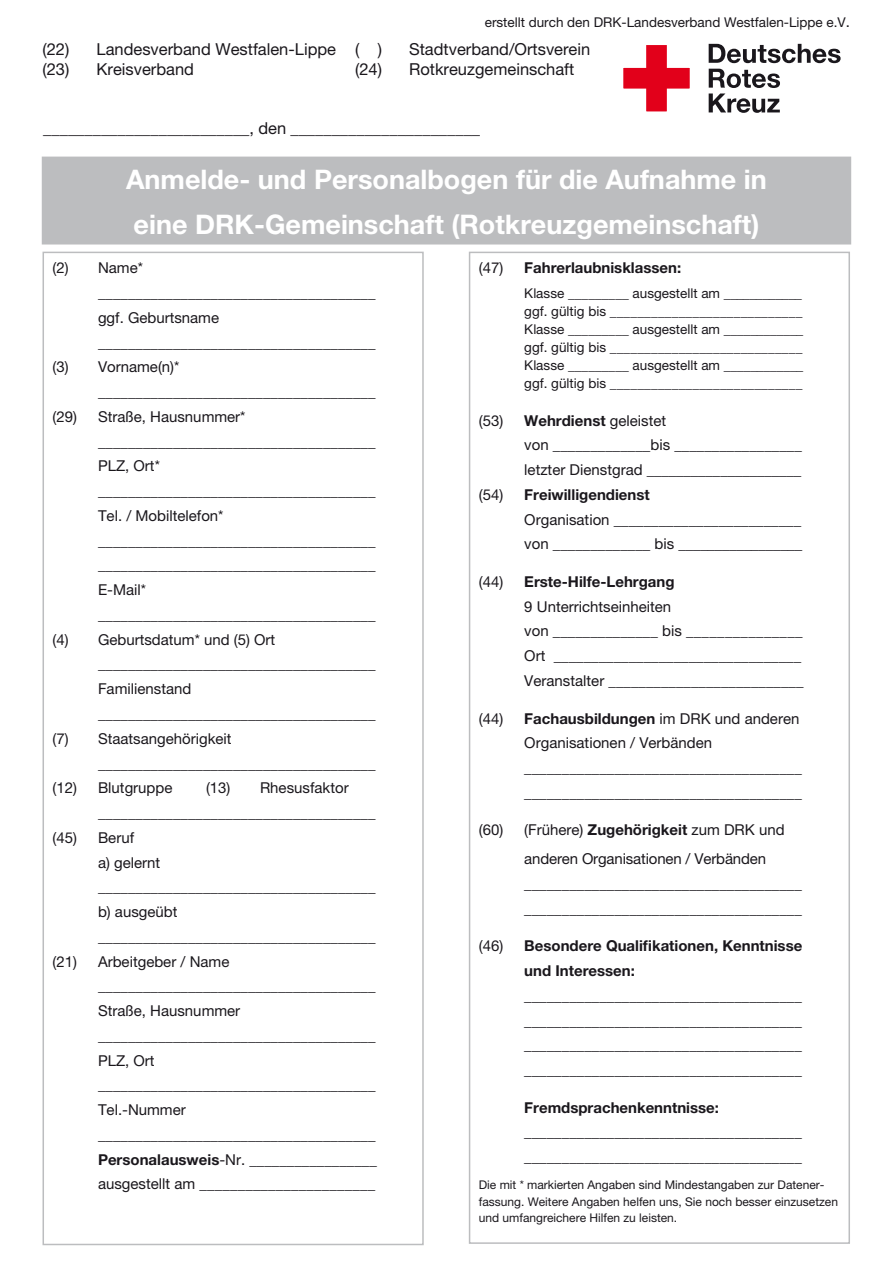
<style>
.page{position:relative;width:893px;height:1263px;background:#fff}
.page>*{position:absolute;margin:0;border:0;box-sizing:border-box;transform-origin:0 0}
.t1{font:700 27px/45px "Helvetica Neue";color:#fff}
.t2{font:16.5px/19.8px "Helvetica Neue";color:#1a171c}
.t3{font:15px/24.8px "Helvetica Neue";color:#1a171c}
.t4{font:700 15px/24.8px "Helvetica Neue";color:#1a171c}
.t5{font:13.5px/18px "Helvetica Neue";color:#1a171c;text-align:justify}
.t6{font:12px/16.5px "Helvetica Neue";color:#1a171c}
.s1{font-size:15px}
.s2{font-weight:700}
.s3{font-weight:400}
</style>
<div class="page">
<svg style="left:623px;top:45px;width:67px;height:67px"></svg>
<svg style="left:709px;top:44px;width:132px;height:19px"></svg>
<svg style="left:709px;top:69px;width:71px;height:19px"></svg>
<svg style="left:709px;top:94px;width:71px;height:19px"></svg>
<div style="left:43px;top:157px;width:807px;height:87px;background:#bcbdbf"></div>
<div style="left:43px;top:252px;width:381px;height:993px;border:2px solid #bcbdbf"></div>
<div style="left:469px;top:252px;width:381px;height:992px;border:2px solid #bcbdbf"></div>
<p class="t2" style="left:43px;top:40px;width:295px">(22) Landesverband Westfalen-Lippe (23) Kreisverband</p>
<p class="t5" style="left:485px;top:13px;width:367px">erstellt durch den DRK-Landesverband Westfalen-Lippe e.V<span class="s1">.</span></p>
<p class="t2" style="left:355px;top:40px;width:28px">( )</p>
<p class="t2" style="left:409px;top:40px;width:183px">Stadtverband/Ortsverein</p>
<p class="t2" style="left:355px;top:59px;width:28px">(24)</p>
<p class="t2" style="left:409px;top:59px;width:167px">Rotkreuzgemeinschaft</p>
<p class="t2" style="left:43px;top:118px;width:438px">_________________________, den _______________________</p>
<h1 class="t1" style="left:126px;top:156px;width:642px">Anmelde- und Personalbogen für die Aufnahme in eine DRK-Gemeinschaft (Rotkreuzgemeinschaft)</h1>
<p class="t3" style="left:53px;top:256px;width:92px">(2) Name*</p>
<p class="t3" style="left:98px;top:280px;width:279px">_____________________________________</p>
<p class="t3" style="left:98px;top:305px;width:123px">ggf. Geburtsname</p>
<p class="t3" style="left:98px;top:330px;width:279px">_____________________________________</p>
<p class="t3" style="left:53px;top:355px;width:128px">(3) Vorname(n)*</p>
<p class="t3" style="left:98px;top:379px;width:279px">_____________________________________</p>
<p class="t3" style="left:53px;top:404px;width:195px">(29) Straße, Hausnummer*</p>
<p class="t3" style="left:98px;top:429px;width:279px">_____________________________________</p>
<p class="t3" style="left:98px;top:454px;width:63px">PLZ, Ort*</p>
<p class="t3" style="left:98px;top:478px;width:279px">_____________________________________</p>
<p class="t3" style="left:98px;top:503px;width:127px">Tel. / Mobiltelefon*</p>
<p class="t3" style="left:98px;top:528px;width:279px">_____________________________________</p>
<p class="t3" style="left:98px;top:553px;width:279px">_____________________________________</p>
<p class="t3" style="left:98px;top:577px;width:50px">E-Mail*</p>
<p class="t3" style="left:98px;top:602px;width:279px">_____________________________________</p>
<p class="t3" style="left:53px;top:627px;width:224px">(4) Geburtsdatum* und (5) Ort</p>
<p class="t3" style="left:98px;top:652px;width:279px">_____________________________________</p>
<p class="t3" style="left:98px;top:676px;width:95px">Familienstand</p>
<p class="t3" style="left:98px;top:701px;width:279px">_____________________________________</p>
<p class="t3" style="left:53px;top:726px;width:181px">(7) Staatsangehörigkeit</p>
<p class="t3" style="left:98px;top:751px;width:279px">_____________________________________</p>
<p class="t3" style="left:53px;top:775px;width:121px">(12) Blutgruppe</p>
<p class="t3" style="left:206px;top:775px;width:144px">(13) Rhesusfaktor</p>
<p class="t3" style="left:98px;top:800px;width:279px">_____________________________________</p>
<p class="t3" style="left:53px;top:825px;width:83px">(45) Beruf</p>
<p class="t3" style="left:98px;top:850px;width:64px">a) gelernt</p>
<p class="t3" style="left:98px;top:874px;width:279px">_____________________________________</p>
<p class="t3" style="left:98px;top:899px;width:81px">b) ausgeübt</p>
<p class="t3" style="left:98px;top:924px;width:279px">_____________________________________</p>
<p class="t3" style="left:53px;top:949px;width:178px">(21) Arbeitgeber / Name</p>
<p class="t3" style="left:98px;top:973px;width:279px">_____________________________________</p>
<p class="t3" style="left:98px;top:998px;width:144px">Straße, Hausnummer</p>
<p class="t3" style="left:98px;top:1023px;width:279px">_____________________________________</p>
<p class="t3" style="left:98px;top:1048px;width:58px">PLZ, Ort</p>
<p class="t3" style="left:98px;top:1072px;width:279px">_____________________________________</p>
<p class="t3" style="left:98px;top:1097px;width:89px">Tel.-Nummer</p>
<p class="t3" style="left:98px;top:1122px;width:279px">_____________________________________</p>
<p class="t3" style="left:98px;top:1147px;width:280px"><span class="s2">Personalausweis</span>-Nr. _________________</p>
<p class="t3" style="left:98px;top:1171px;width:279px">ausgestellt am _______________________</p>
<p class="t4" style="left:479px;top:255px;width:204px"><span class="s3">(47)</span> Fahrerlaubnisklassen:</p>
<p class="t5" style="left:524px;top:284px;width:281px">Klasse _________ ausgestellt am ____________ ggf. gültig bis ____________________________ Klasse _________ ausgestellt am ____________ ggf. gültig bis ____________________________ Klasse _________ ausgestellt am ____________ ggf. gültig bis ____________________________</p>
<p class="t3" style="left:479px;top:408px;width:189px">(53) <span class="s2">Wehrdienst</span> geleistet</p>
<p class="t3" style="left:524px;top:433px;width:279px">von _____________bis _________________</p>
<p class="t3" style="left:524px;top:457px;width:278px">letzter Dienstgrad _____________________</p>
<p class="t4" style="left:479px;top:482px;width:172px"><span class="s3">(54)</span> Freiwilligendienst</p>
<p class="t3" style="left:524px;top:507px;width:278px">Organisation _________________________</p>
<p class="t3" style="left:524px;top:532px;width:280px">von _____________ bis _________________</p>
<p class="t3" style="left:524px;top:569px;width:281px;text-indent:-45px">(44) <span class="s2">Erste-Hilfe-Lehrgang<br></span>9 Unterrichtseinheiten<br>von ______________ bis _______________ Ort _________________________________ Veranstalter __________________________</p>
<p class="t3" style="left:524px;top:706px;width:279px;text-indent:-45px">(44) <span class="s2">Fachausbildungen</span> im DRK und anderen Organisationen / Verbänden _____________________________________ _____________________________________</p>
<p class="t3" style="left:524px;top:815px;width:262px;line-height:29px;text-indent:-45px">(60) (Frühere) <span class="s2">Zugehörigkeit</span> zum DRK und anderen Organisationen / Verbänden</p>
<p class="t3" style="left:524px;top:871px;width:279px">_____________________________________ _____________________________________</p>
<p class="t4" style="left:524px;top:933px;width:280px;text-indent:-45px"><span class="s3">(46)</span> Besondere Qualifikationen, Kenntnisse und Interessen:</p>
<p class="t3" style="left:524px;top:983px;width:279px;text-align:justify">_____________________________________ _____________________________________ _____________________________________ _____________________________________</p>
<p class="t4" style="left:524px;top:1094px;width:196px">Fremdsprachenkenntnisse:</p>
<p class="t3" style="left:524px;top:1119px;width:279px">_____________________________________ _____________________________________</p>
<p class="t6" style="left:479px;top:1176px;width:361px">Die mit * markierten Angaben sind Mindestangaben zur Datener&shy;fassung. Weitere Angaben helfen uns, Sie noch besser einzusetzen und umfangreichere Hilfen zu leisten.</p>
</div>
